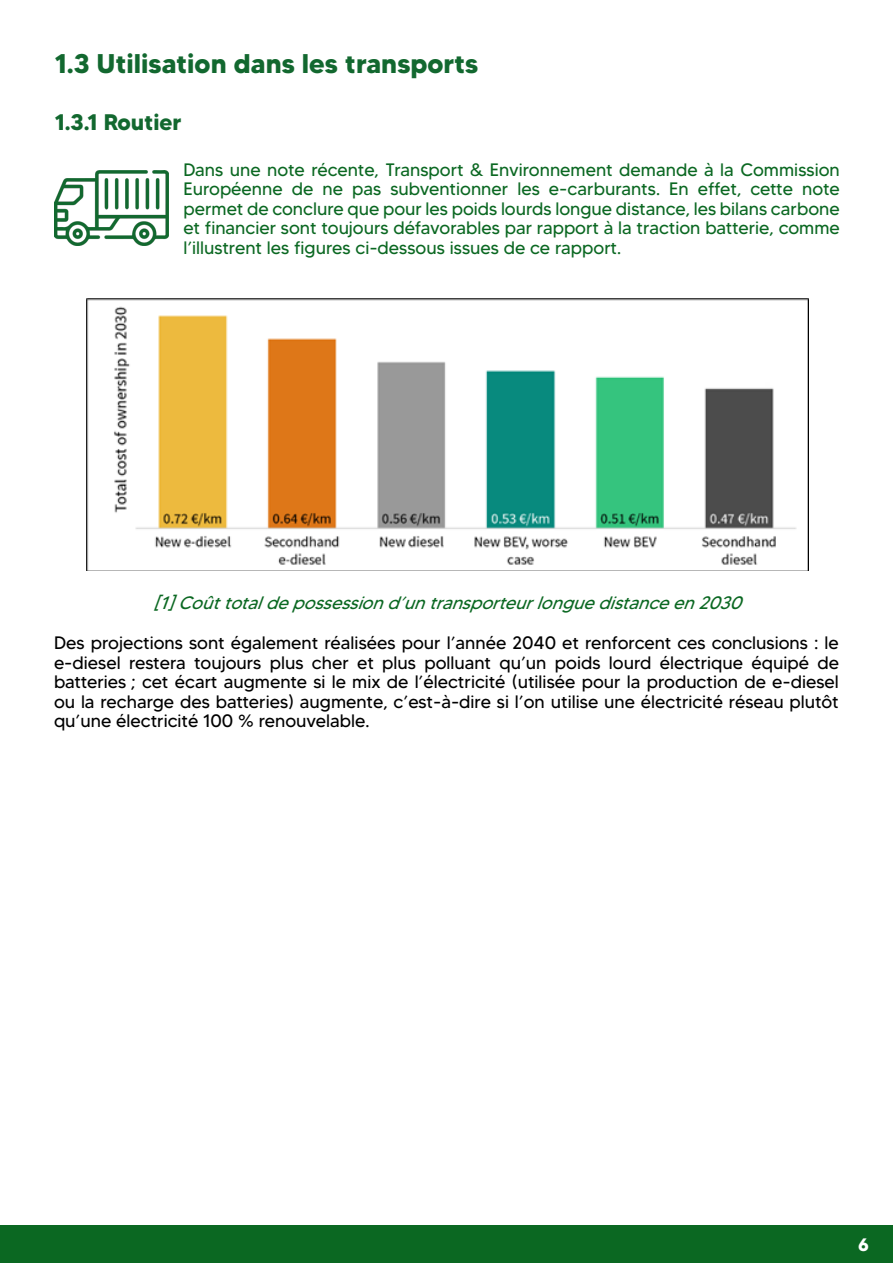
<style>
.page{position:relative;width:893px;height:1263px;background:#fff}
.page>*{position:absolute;margin:0;border:0;box-sizing:border-box;transform-origin:0 0}
.t1{font:700 27px "MADETOMMY";color:#12682f}
.t2{font:700 22.5px "MADETOMMY";color:#12682f}
.t3{font:18px/19.5px "MADETOMMY";color:#000;text-align:justify}
.t4{font:18px/19.5px "MADETOMMY";color:#0b6822;text-align:justify}
.t5{font:italic 18px "MADETOMMY";color:#0b6822}
.t6{font:700 18px "MADETOMMY";color:#fff}
</style>
<div class="page">
<div style="left:0;top:1225px;width:893px;height:38px;background:#0b6822"></div>
<img style="left:54px;top:171px;width:115px;height:74px">
<img style="left:87px;top:298px;width:721px;height:273px">
<h1 class="t1" style="left:55px;top:47px;width:425px">1.3 Utilisation dans les transports</h1>
<p class="t2" style="left:55px;top:108px;width:128px">1.3.1 Routier</p>
<p class="t4" style="left:183px;top:159px;width:658px">Dans une note récente, Transport &amp; Environnement demande à la Commission Européenne de ne pas subventionner les e-carburants. En effet, cette note permet de conclure que pour les poids lourds longue distance, les bilans carbone et financier sont toujours défavorables par rapport à la traction batterie, comme l’illustrent les figures ci-dessous issues de ce rapport.</p>
<p class="t5" style="left:154px;top:591px;width:597px">[1]Coûttotaldepossessiond’untransporteurlonguedistanceen2030</p>
<p class="t3" style="left:54px;top:633px;width:786px">Des projections sont également réalisées pour l’année 2040 et renforcent ces conclusions : le e-diesel restera toujours plus cher et plus polluant qu’un poids lourd électrique équipé de batteries ; cet écart augmente si le mix de l’électricité (utilisée pour la production de e-diesel ou la recharge des batteries) augmente, c’est-à-dire si l’on utilise une électricité réseau plutôt qu’une électricité 100 % renouvelable.</p>
<p class="t6" style="left:858px;top:1233px;width:12px">6</p>
</div>
